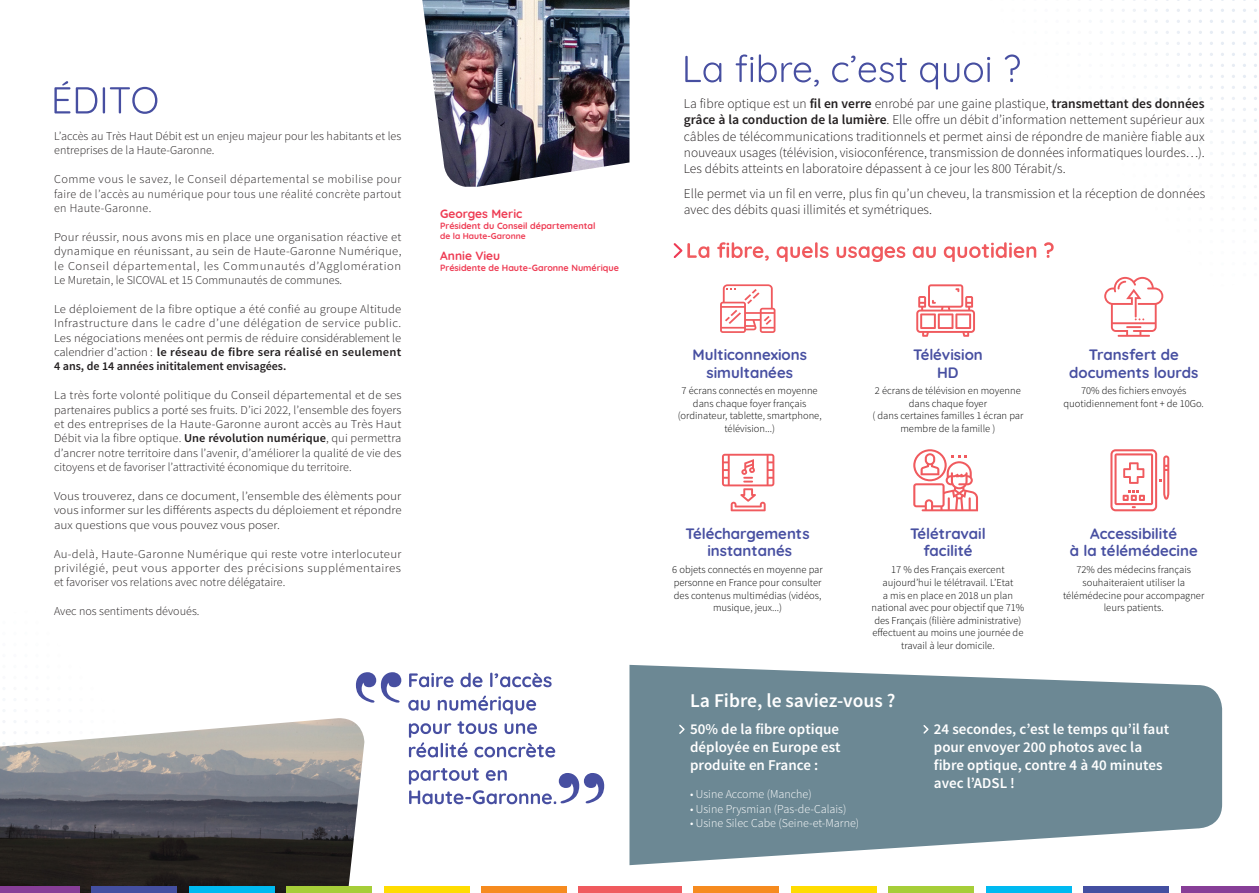
<style>
.page{position:relative;width:1259px;height:893px;background:#fff}
.page>*{position:absolute;margin:0;border:0;box-sizing:border-box;transform-origin:0 0}
.t1{font:600 19.5px "Source Sans Pro";color:#fff}
.t2{font:600 15px/18px "Source Sans Pro";color:#fff;text-align:justify}
.t3{font:700 15px/18px "Quicksand";color:#474fa1;text-align:center}
.t4{font:300 13.5px/16.2px "Source Sans Pro";color:#231f20;text-align:justify}
.t5{font:300 12px/14.4px "Source Sans Pro";color:#231f20;text-align:justify;scale:1.05 1}
.t6{font:300 12px/14.4px "Source Sans Pro";color:#231f20}
.t7{font:300 12px/14.4px "Source Sans Pro";color:#231f20;text-align:justify;scale:1.09 1}
.t8{font:300 12px "Source Sans Pro";color:#fff}
.t9{font:700 12px "Quicksand";color:#ee3b53}
.t10{font:300 10.5px/12.6px "Source Sans Pro";color:#000001;text-align:center}
.t11{font:700 9px "Quicksand";color:#ee3b53}
.t12{font:700 8.55px "Quicksand";color:#ee3b53}
.s1{font-weight:600}
</style>
<div class="page">
<svg style="left:54px;top:81px;width:103px;height:33px"></svg>
<img style="left:422px;top:0;width:207px;height:187px">
<svg style="left:409px;top:721px;width:146px;height:36px"></svg>
<svg style="left:408px;top:696px;width:128px;height:18px"></svg>
<svg style="left:409px;top:673px;width:142px;height:14px"></svg>
<svg style="left:409px;top:768px;width:195px;height:36px"></svg>
<img style="left:0;top:718px;width:364px;height:175px">
<div style="left:0;top:886px;width:79px;height:7px;background:#873e97"></div>
<div style="left:92px;top:886px;width:85px;height:7px;background:#444fa1"></div>
<div style="left:189px;top:886px;width:85px;height:7px;background:#00baf1"></div>
<div style="left:286px;top:886px;width:86px;height:7px;background:#a6ce39"></div>
<div style="left:384px;top:886px;width:85px;height:7px;background:#ffdc01"></div>
<div style="left:481px;top:886px;width:85px;height:7px;background:#f68b1f"></div>
<div style="left:579px;top:886px;width:101px;height:7px;background:#f05a5e"></div>
<div style="left:1181px;top:886px;width:78px;height:7px;background:#873e97"></div>
<div style="left:1083px;top:886px;width:86px;height:7px;background:#444fa1"></div>
<div style="left:986px;top:886px;width:85px;height:7px;background:#00baf1"></div>
<div style="left:889px;top:886px;width:85px;height:7px;background:#a6ce39"></div>
<div style="left:791px;top:886px;width:85px;height:7px;background:#ffdc01"></div>
<div style="left:694px;top:886px;width:85px;height:7px;background:#f68b1f"></div>
<div style="left:580px;top:886px;width:101px;height:7px;background:#f05a5e"></div>
<svg style="left:356px;top:672px;width:45px;height:31px"></svg>
<svg style="left:629px;top:665px;width:593px;height:200px;background:#8299a4"></svg>
<svg style="left:922px;top:724px;width:8px;height:11px"></svg>
<svg style="left:678px;top:723px;width:8px;height:12px"></svg>
<svg style="left:673px;top:0;width:584px;height:337px"></svg>
<svg style="left:1110px;top:449px;width:59px;height:62px"></svg>
<svg style="left:722px;top:454px;width:52px;height:57px"></svg>
<svg style="left:913px;top:449px;width:65px;height:62px"></svg>
<p class="t6" style="left:54px;top:129px;width:349px">L’accès au Très Haut Débit est un enjeu majeur pour les habitants et les entreprises de la Haute-Garonne.</p>
<p class="t6" style="left:54px;top:172px;width:349px;text-align:justify">Comme vous le savez, le Conseil départemental se mobilise pour faire de l’accès au numérique pour tous une réalité concrète partout en Haute-Garonne.</p>
<p class="t5" style="left:54px;top:230px;width:332px">Pour réussir, nous avons mis en place une organisation réactive et dynamique en réunissant, au sein de Haute-Garonne Numérique, le Conseil départemental, les Communautés d’Agglomération Le Muretain, le SICOVAL et 15 Communautés de communes.</p>
<p class="t5" style="left:54px;top:302px;width:332px">Le déploiement de la fibre optique a été confié au groupe Altitude Infrastructure dans le cadre d’une délégation de service public.<br>Les négociations menées ont permis de réduire considérablement le calendrier d’action : <span class="s1">le réseau de fibre sera réalisé en seulement 4 ans, de 14 années inititalement envisagées.</span></p>
<p class="t5" style="left:54px;top:388px;width:332px">La très forte volonté politique du Conseil départemental et de ses partenaires publics a porté ses fruits. D’ici 2022, l’ensemble des foyers et des entreprises de la Haute-Garonne auront accès au Très Haut Débit via la fibre optique. <span class="s1">Une révolution numérique</span>, qui permettra d’ancrer notre territoire dans l’avenir, d’améliorer la qualité de vie des citoyens et de favoriser l’attractivité économique du territoire.</p>
<p class="t7" style="left:54px;top:489px;width:320px">Vous trouverez, dans ce document, l’ensemble des élèments pour vous informer sur les différents aspects du déploiement et répondre aux questions que vous pouvez vous poser.</p>
<p class="t5" style="left:54px;top:546px;width:332px">Au-delà, Haute-Garonne Numérique qui reste votre interlocuteur privilégié, peut vous apporter des précisions supplémentaires et favoriser vos relations avec notre délégataire.</p>
<p class="t6" style="left:54px;top:604px;width:147px">Avec nos sentiments dévoués.</p>
<p class="t9" style="left:440px;top:204px;width:84px">Georges Meric</p>
<p class="t11" style="left:440px;top:218px;width:157px">Président du Conseil départemental</p>
<p class="t12" style="left:440px;top:229px;width:87px">de la Haute-Garonne</p>
<p class="t9" style="left:440px;top:246px;width:62px">Annie Vieu</p>
<p class="t11" style="left:440px;top:260px;width:180px">Présidente de Haute-Garonne Numérique</p>
<p class="t4" style="left:684px;top:96px;width:522px">La fibre optique est un <span class="s1">fil en verre</span> enrobé par une gaine plastique, <span class="s1">transmettant des données grâce à la conduction de la lumière</span>. Elle offre un débit d’information nettement supérieur aux câbles de télécommunications traditionnels et permet ainsi de répondre de manière fiable aux nouveaux usages (télévision, visioconférence, transmission de données informatiques lourdes…).<br>Les débits atteints en laboratoire dépassent à ce jour les 800 Térabit/s.</p>
<p class="t4" style="left:684px;top:185px;width:523px">Elle permet via un fil en verre, plus fin qu’un cheveu, la transmission et la réception de données avec des débits quasi illimités et symétriques.</p>
<p class="t3" style="left:692px;top:344px;width:116px">Multiconnexions simultanées</p>
<p class="t3" style="left:913px;top:344px;width:71px">Télévision<br>HD</p>
<p class="t3" style="left:1069px;top:344px;width:131px">Transfert de documents lourds</p>
<p class="t10" style="left:872px;top:384px;width:152px">2 écrans de télévision en moyenne dans chaque foyer<br>( dans certaines familles 1 écran par membre de la famille )</p>
<p class="t10" style="left:677px;top:384px;width:145px">7 écrans connectés en moyenne dans chaque foyer français (ordinateur, tablette, smartphone, télévision...)</p>
<p class="t10" style="left:1063px;top:384px;width:142px">70% des fichiers envoyés quotidiennement font + de 10Go.</p>
<p class="t3" style="left:685px;top:524px;width:126px;line-height:17.4px">Téléchargements instantanés</p>
<p class="t3" style="left:1069px;top:524px;width:129px;line-height:17.4px">Accessibilité<br>à la télémédecine</p>
<p class="t3" style="left:910px;top:524px;width:77px;line-height:17.4px">Télétravail facilité</p>
<p class="t10" style="left:672px;top:564px;width:152px">6 objets connectés en moyenne par personne en France pour consulter des contenus multimédias (vidéos, musique, jeux...)</p>
<p class="t10" style="left:1063px;top:564px;width:143px">72% des médecins français souhaiteraient utiliser la télémédecine pour accompagner leurs patients.</p>
<p class="t10" style="left:871px;top:564px;width:154px">17 % des Français exercent aujourd’hui le télétravail. L’Etat<br>a mis en place en 2018 un plan national avec pour objectif que 71% des Français (filière administrative) effectuent au moins une journée de travail à leur domicile.</p>
<h1 class="t1" style="left:690px;top:689px;width:207px">La Fibre, le saviez-vous ?</h1>
<p class="t2" style="left:690px;top:720px;width:152px">50% de la fibre optique déployée en Europe est produite en France :</p>
<p class="t8" style="left:690px;top:787px;width:123px">• Usine Accome (Manche)</p>
<p class="t8" style="left:690px;top:801px;width:158px">• Usine Prysmian (Pas-de-Calais)</p>
<p class="t8" style="left:690px;top:816px;width:171px">• Usine Silec Cabe (Seine-et-Marne)</p>
<p class="t2" style="left:934px;top:720px;width:237px;text-align:left">24 secondes, c’est le temps qu’il faut pour envoyer 200 photos avec la fibre optique, contre 4 à 40 minutes avec l’ADSL !</p>
</div>
